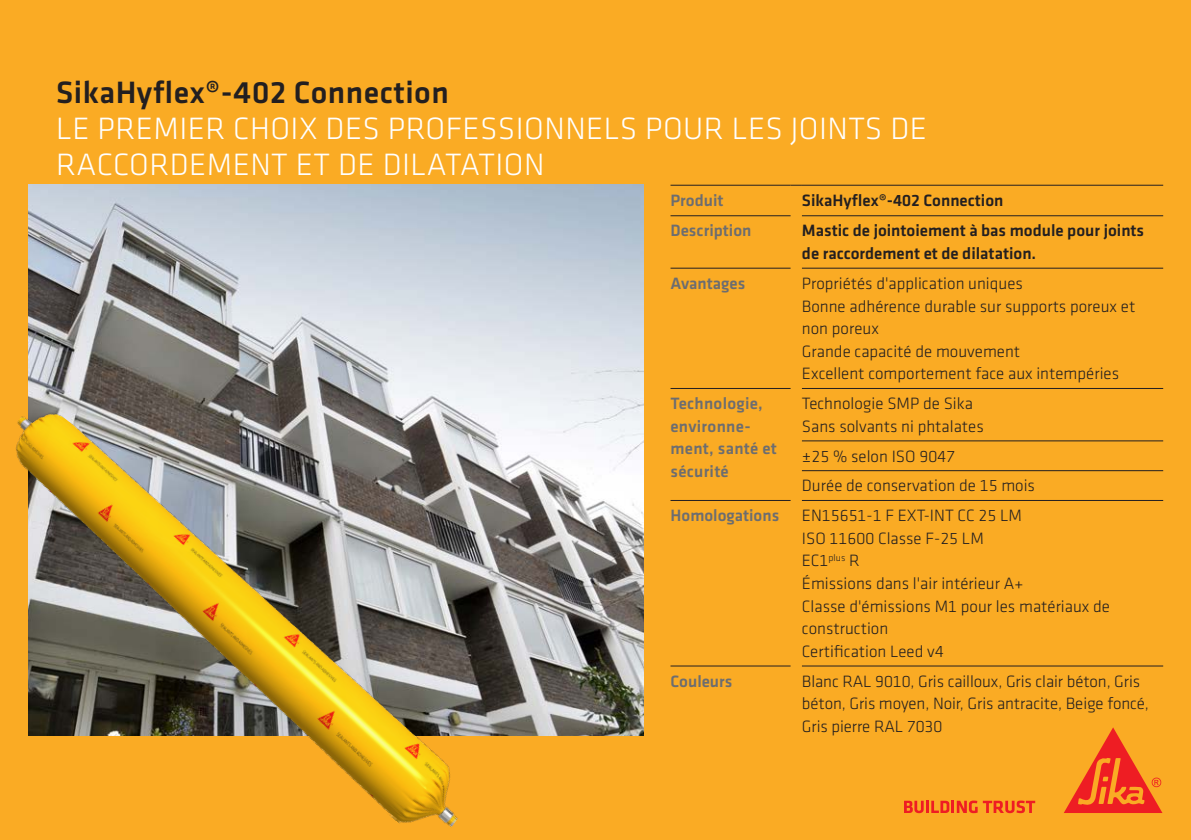
<style>
.page{position:relative;width:1191px;height:840px;background:#fff}
.page>*{position:absolute;margin:0;border:0;box-sizing:border-box;transform-origin:0 0}
.SI_Klavica_COVER_Tit{font:300 32px/36px "Klavika";letter-spacing:.015em;color:#fff}
.SI_Klavica_COVER_Tit-2{font:500 32px "Klavika";letter-spacing:.015em;color:#231f20}
.SI_Klavica_TAB_copy{font:300 17px/22.6px "Klavika";color:#231f20}
.SI_Klavica_TAB_copy-2{font:500 17px/22.6px "Klavika";color:#231f20}
.SI_Klavica_TAB_copy-3{font:500 17px/22.6px "Klavika";color:#6c6d70}
</style>
<div class="page">
<div style="left:0;top:0;width:1191px;height:839px;background:#faab24"></div>
<svg style="left:904px;top:800px;width:131px;height:12px"></svg>
<svg style="left:1064px;top:727px;width:98px;height:85px"></svg>
<img style="left:28px;top:185px;width:615px;height:549px">
<hr style="left:802px;top:215px;width:361px;height:1px;background:#231f20">
<hr style="left:802px;top:268px;width:361px;height:1px;background:#231f20">
<hr style="left:802px;top:388px;width:361px;height:1px;background:#231f20">
<hr style="left:802px;top:440px;width:361px;height:1px;background:#231f20">
<hr style="left:802px;top:470px;width:361px;height:1px;background:#231f20">
<hr style="left:670px;top:500px;width:120px;height:1px;background:#231f20">
<hr style="left:802px;top:500px;width:361px;height:1px;background:#231f20">
<hr style="left:670px;top:215px;width:120px;height:1px;background:#231f20">
<hr style="left:670px;top:268px;width:120px;height:1px;background:#231f20">
<hr style="left:670px;top:388px;width:120px;height:1px;background:#231f20">
<hr style="left:670px;top:185px;width:120px;height:1px;background:#231f20">
<svg style="left:790px;top:185px;width:12px;height:1px"></svg>
<hr style="left:802px;top:185px;width:361px;height:1px;background:#231f20">
<hr style="left:670px;top:665px;width:120px;height:1px;background:#231f20">
<hr style="left:802px;top:665px;width:361px;height:1px;background:#231f20">
<img style="left:16px;top:396px;width:492px;height:431px">
<p class="SI_Klavica_COVER_Tit-2" style="left:56px;top:71px;width:394px">SikaHyflex®-402 Connection</p>
<p class="SI_Klavica_COVER_Tit" style="left:56px;top:110px;width:872px">LE PREMIER CHOIX DES PROFESSIONNELS POUR LES JOINTS DE<br>RACCORDEMENT ET DE DILATATION</p>
<p class="SI_Klavica_TAB_copy-3" style="left:670px;top:188px;width:55px">Produit</p>
<p class="SI_Klavica_TAB_copy-2" style="left:802px;top:188px;width:203px">SikaHyflex®-402 Connection</p>
<p class="SI_Klavica_TAB_copy-3" style="left:670px;top:219px;width:82px">Description</p>
<p class="SI_Klavica_TAB_copy-2" style="left:802px;top:219px;width:344px">Mastic de jointoiement à bas module pour joints de raccordement et de dilatation.</p>
<p class="SI_Klavica_TAB_copy-3" style="left:670px;top:271px;width:76px">Avantages</p>
<p class="SI_Klavica_TAB_copy" style="left:802px;top:271px;width:222px">Propriétés d'application uniques</p>
<p class="SI_Klavica_TAB_copy" style="left:802px;top:294px;width:335px">Bonne adhérence durable sur supports poreux et non poreux</p>
<p class="SI_Klavica_TAB_copy" style="left:802px;top:339px;width:220px">Grande capacité de mouvement</p>
<p class="SI_Klavica_TAB_copy" style="left:802px;top:362px;width:319px">Excellent comportement face aux intempéries</p>
<p class="SI_Klavica_TAB_copy-3" style="left:670px;top:391px;width:108px">Technologie, environne&shy;ment, santé et sécurité</p>
<p class="SI_Klavica_TAB_copy" style="left:802px;top:392px;width:172px">Technologie SMP de Sika</p>
<p class="SI_Klavica_TAB_copy" style="left:802px;top:414px;width:183px">Sans solvants ni phtalates</p>
<p class="SI_Klavica_TAB_copy" style="left:802px;top:444px;width:155px">±25 % selon ISO 9047</p>
<p class="SI_Klavica_TAB_copy" style="left:802px;top:474px;width:235px">Durée de conservation de 15 mois</p>
<p class="SI_Klavica_TAB_copy-3" style="left:670px;top:503px;width:110px">Homologations</p>
<p class="SI_Klavica_TAB_copy" style="left:802px;top:503px;width:221px">EN15651-1 F EXT-INT CC 25 LM</p>
<p class="SI_Klavica_TAB_copy" style="left:802px;top:526px;width:183px">ISO 11600 Classe F-25 LM</p>
<p class="SI_Klavica_TAB_copy" style="left:802px;top:549px;width:59px">EC1<sup>plus</sup> R</p>
<p class="SI_Klavica_TAB_copy" style="left:802px;top:571px;width:223px">Émissions dans l'air intérieur A+</p>
<p class="SI_Klavica_TAB_copy" style="left:802px;top:594px;width:310px">Classe d'émissions M1 pour les matériaux de construction<br>Certification Leed v4</p>
<p class="SI_Klavica_TAB_copy-3" style="left:670px;top:669px;width:63px">Couleurs</p>
<p class="SI_Klavica_TAB_copy" style="left:802px;top:669px;width:348px">Blanc RAL 9010, Gris cailloux, Gris clair béton, Gris béton, Gris moyen, Noir, Gris antracite, Beige foncé,<br>Gris pierre RAL 7030</p>
</div>
